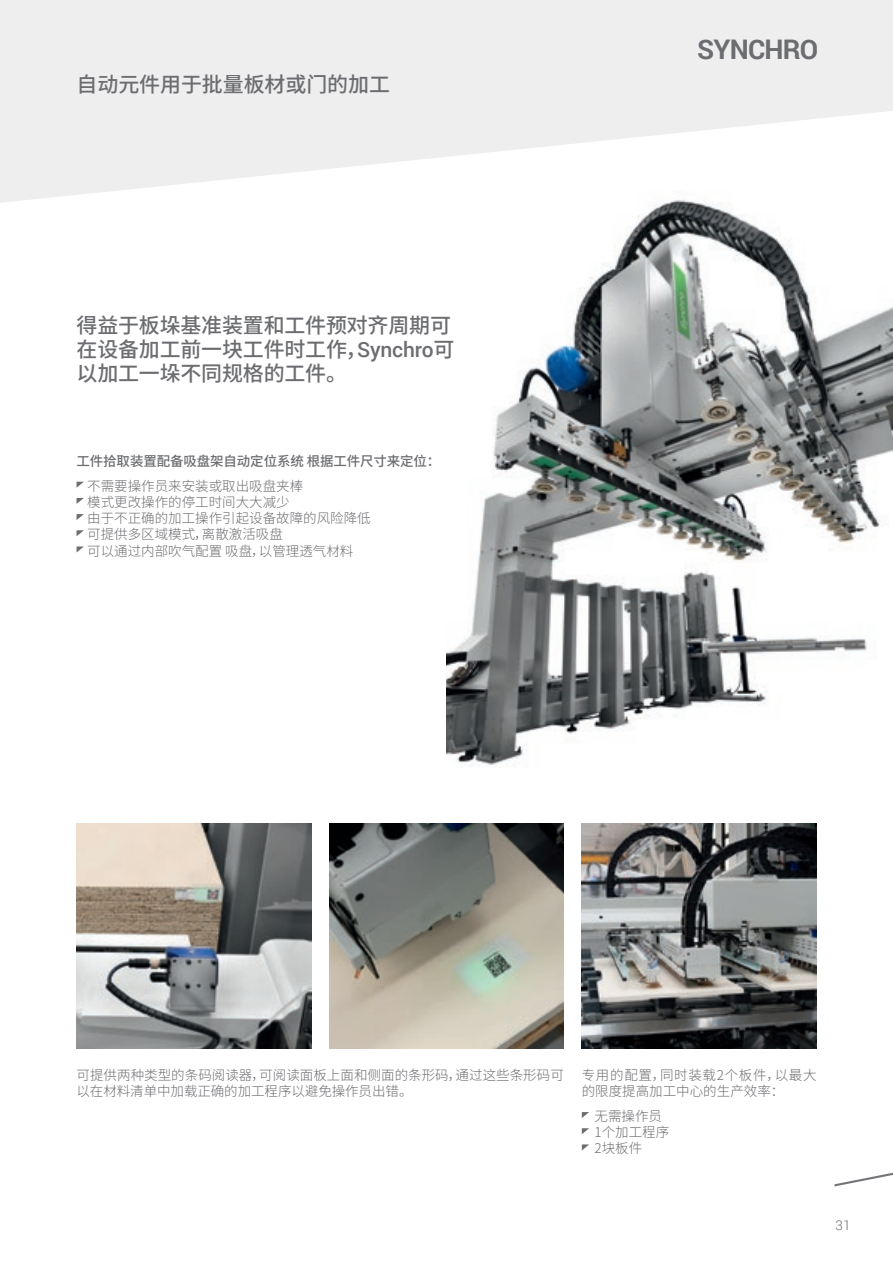
<style>
.page{position:relative;width:893px;height:1263px;background:#fff}
.page>*{position:absolute;margin:0;border:0;box-sizing:border-box;transform-origin:0 0}
.t1{font:700 27px "Roboto";letter-spacing:-.03em;color:#6c6d70}
.t2{font:500 21px/24px "Noto Sans CJ Ksc";letter-spacing:-.01em;color:#6c6d70}
.t3{font:300 13.5px/16.2px "Noto Sans CJ Ksc";color:#6c6d70}
.t4{font:300 13.5px/16.2px "Noto Sans CJ Ksc";letter-spacing:.025em;color:#6c6d70}
.t5{font:500 13.5px "Noto Sans CJ Ksc";letter-spacing:-.01em;color:#6c6d70}
.t6{font:300 13.5px "Roboto";color:#6c6d70}
.s1{font-family:"Roboto"}
</style>
<div class="page">
<svg style="left:834px;top:1172px;width:59px;height:14px"></svg>
<img style="left:446px;top:203px;width:447px;height:564px">
<svg style="left:0;top:0;width:893px;height:203px;fill:#eeeeef"></svg>
<img style="left:582px;top:824px;width:234px;height:224px">
<img style="left:329px;top:824px;width:235px;height:224px">
<img style="left:77px;top:824px;width:234px;height:224px">
<svg style="left:77px;top:482px;width:7px;height:6px"></svg>
<svg style="left:77px;top:498px;width:7px;height:6px"></svg>
<svg style="left:77px;top:514px;width:7px;height:6px"></svg>
<svg style="left:77px;top:530px;width:7px;height:6px"></svg>
<svg style="left:77px;top:546px;width:7px;height:6px"></svg>
<svg style="left:582px;top:1112px;width:7px;height:6px"></svg>
<svg style="left:582px;top:1128px;width:7px;height:6px"></svg>
<svg style="left:582px;top:1144px;width:7px;height:6px"></svg>
<p class="t2" style="left:77px;top:72px;width:315px">自动元件用于批量板材或门的加工</p>
<p class="t2" style="left:77px;top:314px;width:379px">得益于板垛基准装置和工件预对齐周期可在设备加工前一块工件时工作，<span class="s1">Synchro</span>可以加工一垛不同规格的工件。</p>
<p class="t5" style="left:77px;top:453px;width:365px">工件拾取装置配备吸盘架自动定位系统 根据工件尺寸来定位：</p>
<p class="t3" style="left:87px;top:478px;width:217px">不需要操作员来安装或取出吸盘夹棒</p>
<p class="t3" style="left:87px;top:494px;width:204px">模式更改操作的停工时间大大减少</p>
<p class="t3" style="left:87px;top:510px;width:285px">由于不正确的加工操作引起设备故障的风险降低</p>
<p class="t3" style="left:87px;top:527px;width:197px">可提供多区域模式，离散激活吸盘</p>
<p class="t3" style="left:87px;top:543px;width:268px">可以通过内部吹气配置 吸盘，以管理透气材料</p>
<p class="t1" style="left:697px;top:30px;width:123px">SYNCHRO</p>
<p class="t3" style="left:77px;top:1067px;width:489px">可提供两种类型的条码阅读器，可阅读面板上面和侧面的条形码，通过这些条形码可以在材料清单中加载正确的加工程序以避免操作员出错。</p>
<p class="t4" style="left:582px;top:1067px;width:236px">专用的配置，同时装载2个板件，以最大的限度提高加工中心的生产效率：</p>
<p class="t3" style="left:595px;top:1108px;width:69px">无需操作员</p>
<p class="t3" style="left:595px;top:1124px;width:76px">1个加工程序</p>
<p class="t3" style="left:595px;top:1141px;width:49px">2块板件</p>
<p class="t6" style="left:836px;top:1215px;width:16px">31</p>
</div>
